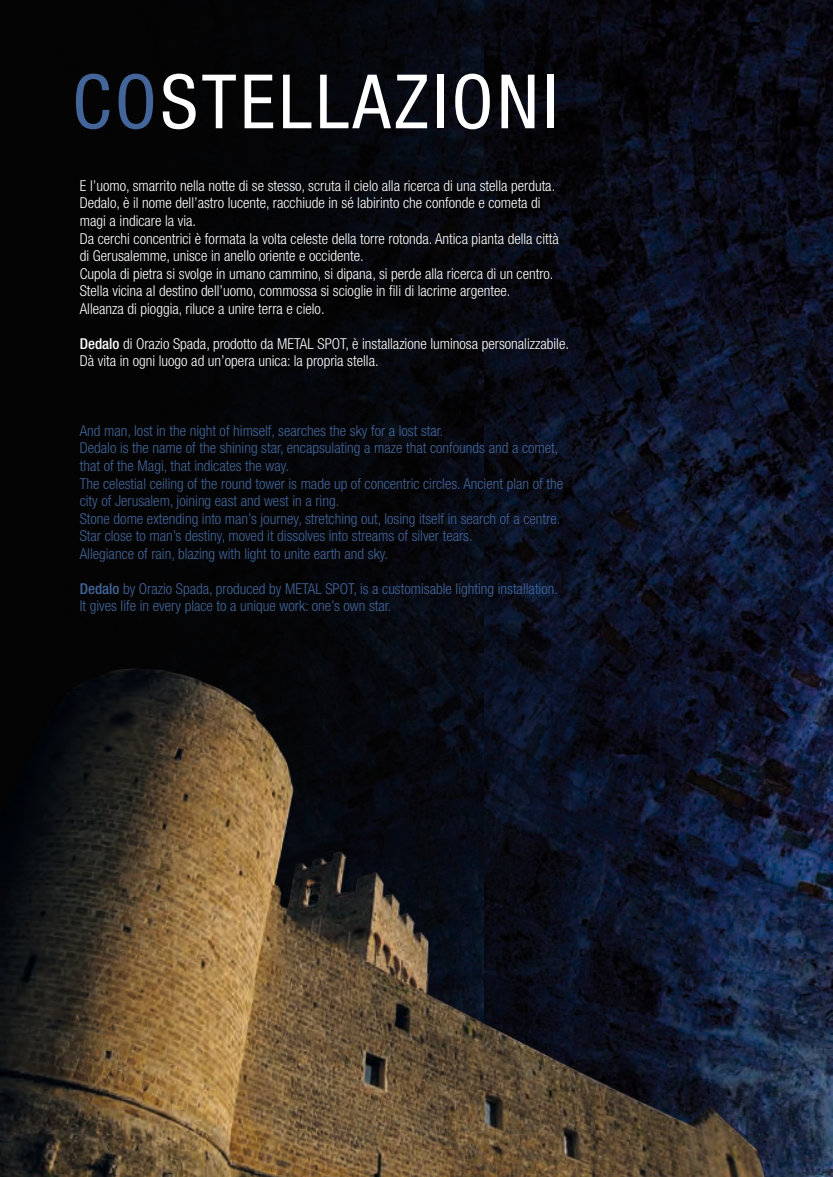
<style>
.page{position:relative;width:833px;height:1177px;background:#fff}
.page>*{position:absolute;margin:0;border:0;box-sizing:border-box;transform-origin:0 0}
.t1{font:condensed 75px "Helvetica Neue";letter-spacing:.05em;color:#fff}
.t2{font:300 condensed 15px/17.5px "Helvetica Neue";color:#fff}
.t3{font:300 condensed 15px/17.5px "Helvetica Neue";color:#436599}
.s1{color:#436599}
.s2{font-weight:500}
</style>
<div class="page">
<img style="left:0;top:0;width:833px;height:1176px">
<img style="left:0;top:590px;width:788px;height:586px">
<h1 class="t1" style="left:72px;top:58px;width:487px"><span class="s1">CO</span>STELLAZIONI</h1>
<p class="t2" style="left:80px;top:177px;width:480px">E l’uomo, smarrito nella notte di se stesso, scruta il cielo alla ricerca di una stella perduta.<br>Dedalo, è il nome dell’astro lucente, racchiude in sé labirinto che confonde e cometa di magi a indicare la via.<br>Da cerchi concentrici è formata la volta celeste della torre rotonda. Antica pianta della città di Gerusalemme, unisce in anello oriente e occidente.<br>Cupola di pietra si svolge in umano cammino, si dipana, si perde alla ricerca di un centro.<br>Stella vicina al destino dell’uomo, commossa si scioglie in fili di lacrime argentee.<br>Alleanza di pioggia, riluce a unire terra e cielo.</p>
<p class="t2" style="left:80px;top:334px;width:491px"><span class="s2">Dedalo</span> di Orazio Spada, prodotto da METAL SPOT, è installazione luminosa personalizzabile.<br>Dà vita in ogni luogo ad un’opera unica: la propria stella.</p>
<p class="t3" style="left:80px;top:422px;width:485px">And man, lost in the night of himself, searches the sky for a lost star.<br>Dedalo is the name of the shining star, encapsulating a maze that confounds and a comet, that of the Magi, that indicates the way.<br>The celestial ceiling of the round tower is made up of concentric circles. Ancient plan of the city of Jerusalem, joining east and west in a ring.<br>Stone dome extending into man’s journey, stretching out, losing itself in search of a centre.<br>Star close to man’s destiny, moved it dissolves into streams of silver tears.<br>Allegiance of rain, blazing with light to unite earth and sky.</p>
<p class="t3" style="left:80px;top:579px;width:480px"><span class="s2">Dedalo</span> by Orazio Spada, produced by METAL SPOT, is a customisable lighting installation.<br>It gives life in every place to a unique work: one’s own star.</p>
</div>
